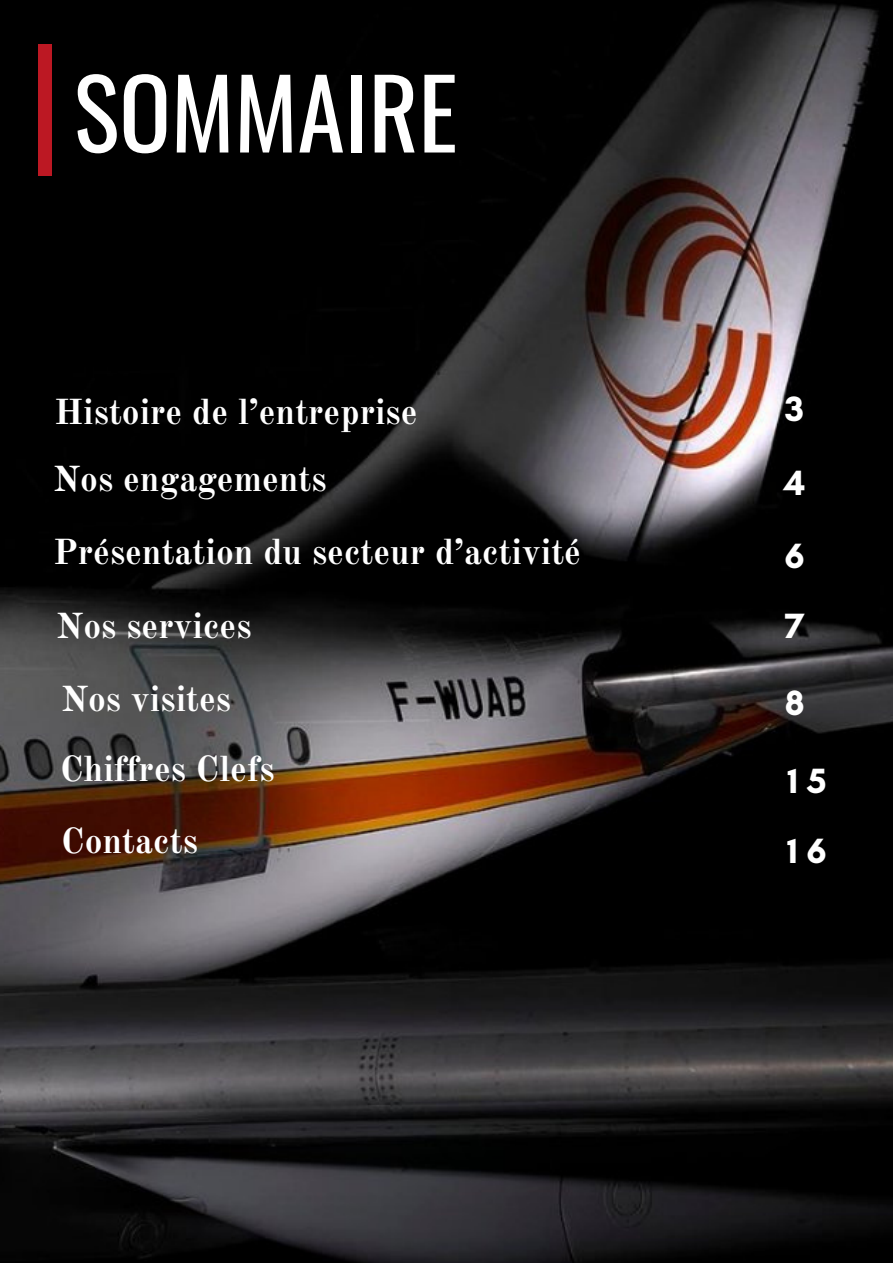
<style>
.page{position:relative;width:893px;height:1264px;background:#fff}
.page>*{position:absolute;margin:0;border:0;box-sizing:border-box;transform-origin:0 0}
.t1{font:95.85px "Oswald";color:#fff}
.t2{font:700 35.7px "Glacial Indifference";color:#fff}
.t3{font:700 35.4px "Old Standard";color:#fff}
</style>
<div class="page">
<img style="left:0;top:0;width:892px;height:1262px">
<div style="left:38px;top:44px;width:13px;height:131px;background:#bc1823"></div>
<p class="t1" style="left:74px;top:38px;width:385px">SOMMAIRE</p>
<p class="t3" style="left:54px;top:390px;width:365px">Histoire de l’entreprise</p>
<p class="t2" style="left:784px;top:387px;width:21px">3</p>
<p class="t3" style="left:53px;top:457px;width:275px">Nos engagements</p>
<p class="t2" style="left:783px;top:461px;width:23px">4</p>
<p class="t3" style="left:53px;top:530px;width:529px">Présentation du secteur d’activité</p>
<p class="t3" style="left:56px;top:604px;width:197px">Nos services</p>
<p class="t3" style="left:61px;top:677px;width:171px">Nos visites</p>
<p class="t3" style="left:60px;top:747px;width:216px">Chiffres Clefs</p>
<p class="t3" style="left:61px;top:819px;width:138px">Contacts</p>
<p class="t2" style="left:784px;top:534px;width:22px">6</p>
<p class="t2" style="left:784px;top:604px;width:21px">7</p>
<p class="t2" style="left:784px;top:681px;width:21px">8</p>
<p class="t2" style="left:787px;top:758px;width:41px">15</p>
<p class="t2" style="left:787px;top:828px;width:41px">16</p>
</div>
